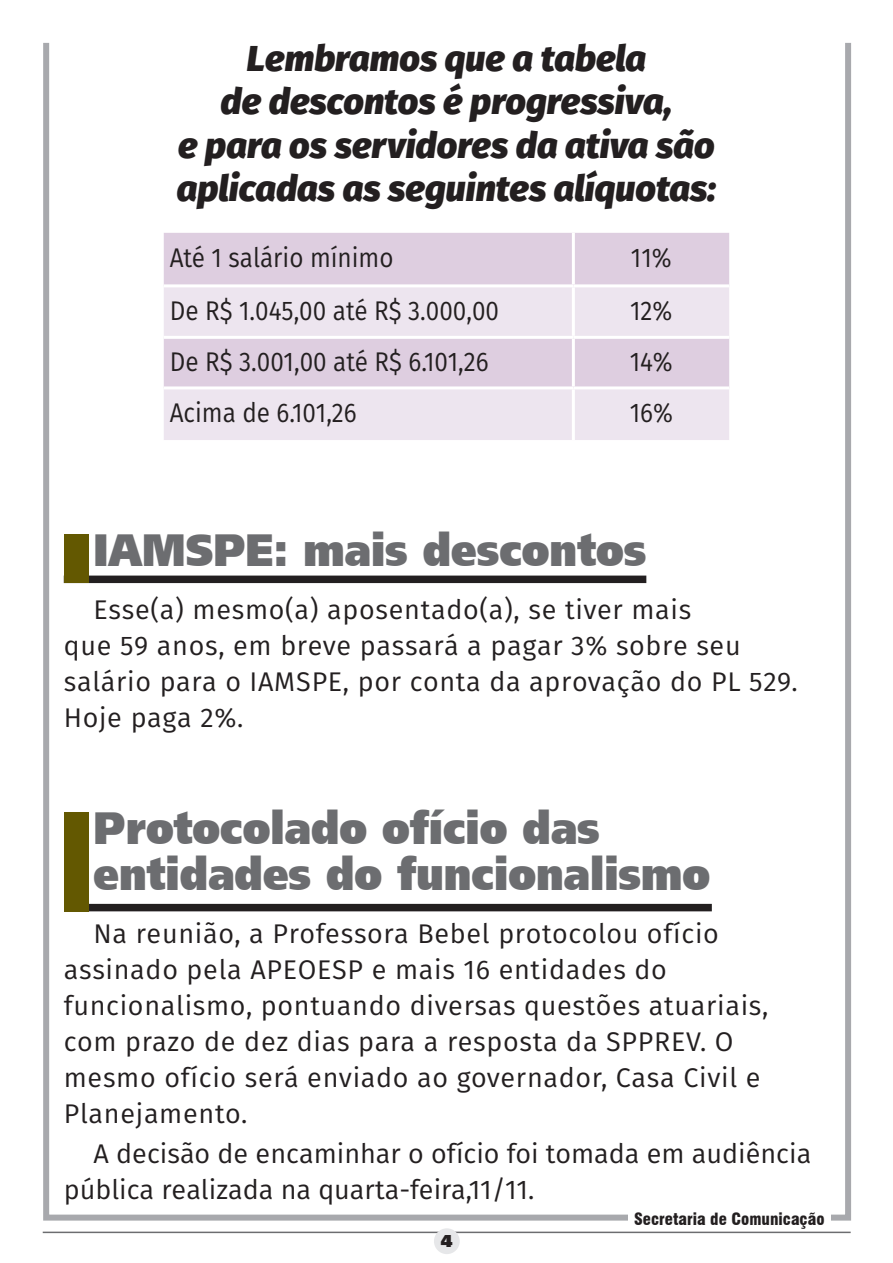
<style>
.page{position:relative;width:893px;height:1263px;background:#fff}
.page>*{position:absolute;margin:0;border:0;box-sizing:border-box;transform-origin:0 0}
.Subtítulo_2{font:900 45px/46.5px "Palma Black S Si Extra";color:#6c6d70;scale:.9 1}
.Corpo_do_texto{font:italic 800 36px/43.5px "Fira Sans";color:#231f20;text-align:center}
.Corpo_do_texto-2{font:27px/36px "Fira Sans";letter-spacing:.025em;color:#231f20}
.Corpo_do_texto-3{font:27px/36px "Fira Sans";color:#231f20}
.Corpo_do_texto-4{font:27px "Fira Sans";color:#231f20;scale:.9 1}
.Corpo_do_texto-5{font:27px "Fira Sans";letter-spacing:.025em;color:#231f20;scale:.9 1}
.t1{font:700 18px "U001 DOT Ultr";color:#231f20}
.t2{font:900 condensed 16.5px "Swiss 721 BT";color:#231f20}
</style>
<div class="page">
<hr style="left:43px;top:1231px;width:808px;height:2px;background:#6c6d70">
<div style="left:434px;top:1228px;width:26px;height:26px;background:#e6e7e9;border-radius:50%"></div>
<div style="left:43px;top:40px;width:808px;height:1180px;border:6px solid #a8a9ad"></div>
<div style="left:628px;top:1211px;width:202px;height:18px;background:#fff"></div>
<div style="left:64px;top:904px;width:648px;height:7px;background:#231f20"></div>
<div style="left:64px;top:812px;width:25px;height:100px;background:#635801"></div>
<div style="left:164px;top:233px;width:565px;height:51px;background:#decee0"></div>
<svg style="left:164px;top:287px;width:565px;height:153px;background:#e8ddea"></svg>
<hr style="left:572px;top:233px;width:3px;height:51px;background:#fff">
<hr style="left:572px;top:287px;width:3px;height:49px;background:#fff">
<hr style="left:164px;top:336px;width:409px;height:3px;background:#fff">
<hr style="left:573px;top:336px;width:156px;height:3px;background:#fff">
<hr style="left:572px;top:339px;width:3px;height:47px;background:#fff">
<hr style="left:164px;top:386px;width:409px;height:3px;background:#fff">
<hr style="left:573px;top:386px;width:156px;height:3px;background:#fff">
<hr style="left:572px;top:389px;width:3px;height:51px;background:#fff">
<div style="left:64px;top:576px;width:582px;height:7px;background:#231f20"></div>
<div style="left:64px;top:534px;width:24px;height:49px;background:#635801"></div>
<p class="Corpo_do_texto" style="left:177px;top:33px;width:541px">Lembramos que a tabela<br>de descontos é progressiva,<br>e para os servidores da ativa são aplicadas as seguintes alíquotas:</p>
<p class="Corpo_do_texto-4" style="left:170px;top:237px;width:250px">Até 1 salário mínimo</p>
<p class="Corpo_do_texto-5" style="left:631px;top:237px;width:47px">11%</p>
<p class="Corpo_do_texto-4" style="left:170px;top:290px;width:367px">De R$ 1.045,00 até R$ 3.000,00</p>
<p class="Corpo_do_texto-5" style="left:630px;top:290px;width:48px">12%</p>
<p class="Corpo_do_texto-4" style="left:170px;top:342px;width:356px">De R$ 3.001,00 até R$ 6.101,26</p>
<p class="Corpo_do_texto-5" style="left:630px;top:342px;width:49px">14%</p>
<p class="Corpo_do_texto-4" style="left:170px;top:392px;width:209px">Acima de 6.101,26</p>
<p class="Corpo_do_texto-5" style="left:630px;top:392px;width:49px">16%</p>
<p class="Subtítulo_2" style="left:94px;top:526px;width:616px">IAMSPE: mais descontos</p>
<p class="Corpo_do_texto-2" style="left:64px;top:591px;width:735px;text-indent:30px">Esse(a) mesmo(a) aposentado(a), se tiver mais<br>que 59 anos, em breve passará a pagar 3% sobre seu salário para o IAMSPE, por conta da aprovação do PL 529.<br>Hoje paga 2%.</p>
<p class="Subtítulo_2" style="left:94px;top:804px;width:687px">Protocolado ofício das entidades do funcionalismo</p>
<p class="Corpo_do_texto-2" style="left:64px;top:915px;width:706px;text-indent:30px">Na reunião, a Professora Bebel protocolou ofício assinado pela APEOESP e mais 16 entidades do funcionalismo, pontuando diversas questões atuariais, com prazo de dez dias para a resposta da SPPREV. O mesmo ofício será enviado ao governador, Casa Civil e Planejamento.</p>
<p class="Corpo_do_texto-3" style="left:64px;top:1135px;width:749px;text-indent:30px">A decisão de encaminhar o ofício foi tomada em audiência pública realizada na quarta-feira,11/11.</p>
<p class="t1" style="left:441px;top:1230px;width:13px">4</p>
<p class="t2" style="left:634px;top:1209px;width:192px">Secretaria de Comunicação</p>
</div>
